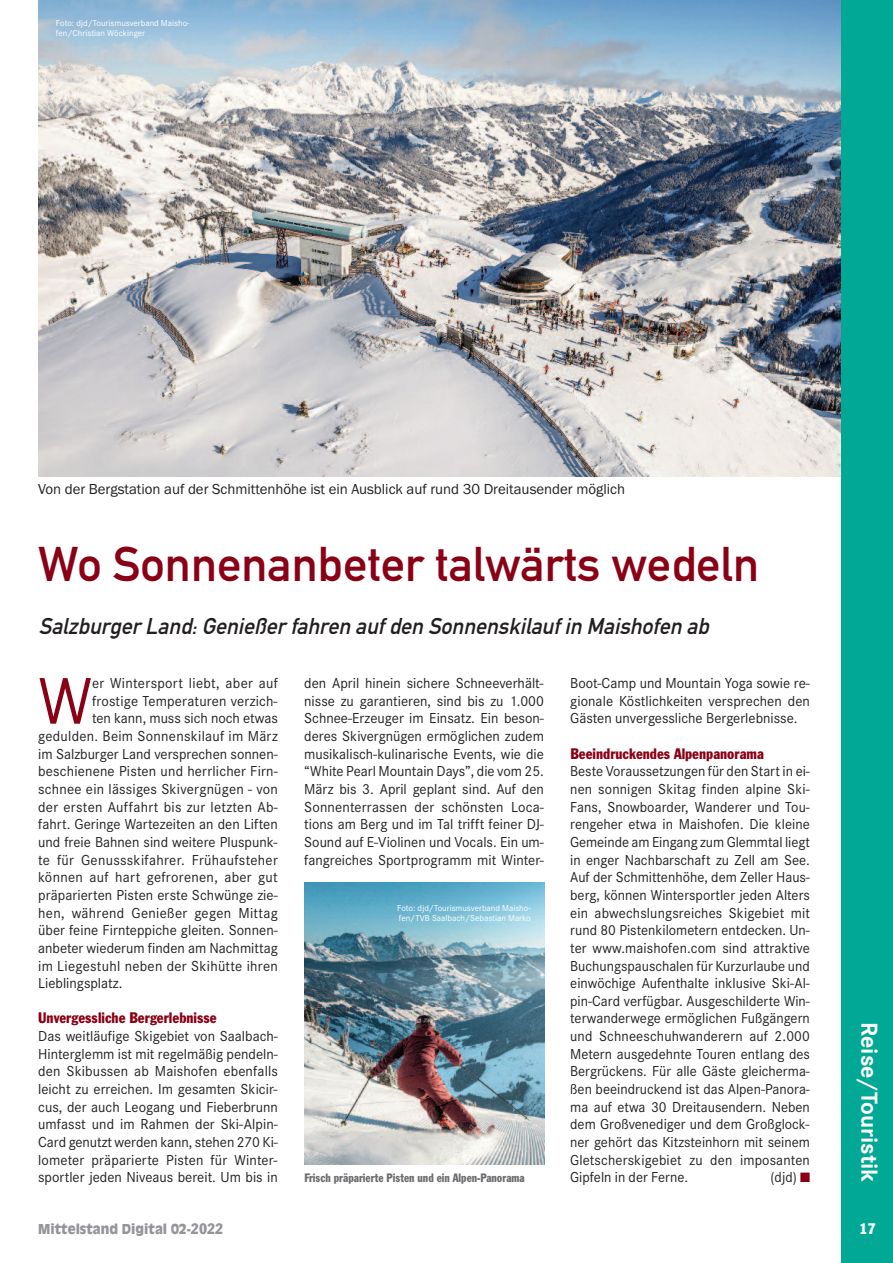
<style>
.page{position:relative;width:893px;height:1263px;background:#fff}
.page>*{position:absolute;margin:0;border:0;box-sizing:border-box;transform-origin:0 0}
.t1{font:67.95px "Corporate S";color:#8a0116}
.t2{font:700 48px "DIN Alternate";color:#8a0116}
.t3{font:700 24px "Corporate S";color:#fff}
.t4{font:italic 700 22.5px "DIN Alternate";color:#231f20}
.t5{font:15px/17.7px "Corporate S";letter-spacing:.005em;color:#231f20;text-align:justify}
.t6{font:15px "Franklin Gothic";color:#231f20}
.t7{font:condensed 15px "Franklin Gothic BT";color:#8a0116;scale:.96 1}
.t8{font:15px "Corporate S";letter-spacing:.005em;color:#231f20;scale:.96 1}
.t9{font:condensed 15px "Franklin Gothic BT";color:#fff}
.t10{font:900 13.5px "Antique Olive Std";color:#939598;scale:.96 1}
.t11{font:condensed 12px "Franklin Gothic BT";color:#6c6d70;scale:.91 1}
.t12{font:9px/9.8px "Corporate S";color:#fff}
.s1{color:#8a0116}
.s2{font-family:"Franklin Gothic BT";font-weight:400;font-stretch:condensed;font-size:15px}
</style>
<div class="page">
<img style="left:38px;top:0;width:804px;height:476px">
<img style="left:304px;top:882px;width:240px;height:283px">
<div style="left:842px;top:0;width:51px;height:1263px;background:#00a895"></div>
<p class="t12" style="left:56px;top:18px;width:135px">Foto: djd/Tourismusverband Maisho&shy;fen/Christian Wöckinger</p>
<p class="t6" style="left:38px;top:480px;width:588px">Von der Bergstation auf der Schmittenhöhe ist ein Ausblick auf rund 30 Dreitausender möglich</p>
<h2 class="t2" style="left:38px;top:536px;width:722px">Wo Sonnenanbeter talwärts wedeln</h2>
<h3 class="t4" style="left:39px;top:613px;width:678px">Salzburger Land: Genießer fahren auf den Sonnenskilauf in Maishofen ab</h3>
<h1 class="t1" style="left:38px;top:660px;width:55px">W</h1>
<p class="t5" style="left:92px;top:674px;width:187px">er Wintersport liebt, aber auf</p>
<p class="t5" style="left:92px;top:692px;width:187px">frostige Temperaturen verzich-</p>
<p class="t5" style="left:92px;top:709px;width:187px">ten kann, muss sich noch etwas</p>
<p class="t5" style="left:38px;top:727px;width:241px">gedulden. Beim Sonnenskilauf im März</p>
<p class="t5" style="left:38px;top:745px;width:241px">im Salzburger Land versprechen sonnen-</p>
<p class="t5" style="left:38px;top:762px;width:241px">beschienene Pisten und herrlicher Firn-</p>
<p class="t5" style="left:38px;top:780px;width:241px">schnee ein lässiges Skivergnügen - von</p>
<p class="t5" style="left:38px;top:798px;width:241px">der ersten Auffahrt bis zur letzten Ab-</p>
<p class="t5" style="left:38px;top:815px;width:241px">fahrt. Geringe Wartezeiten an den Liften</p>
<p class="t5" style="left:38px;top:833px;width:241px">und freie Bahnen sind weitere Pluspunk-</p>
<p class="t5" style="left:38px;top:850px;width:241px">te für Genussskifahrer. Frühaufsteher</p>
<p class="t5" style="left:38px;top:868px;width:241px">können auf hart gefrorenen, aber gut</p>
<p class="t5" style="left:38px;top:886px;width:241px">präparierten Pisten erste Schwünge zie-</p>
<p class="t5" style="left:38px;top:903px;width:241px">hen, während Genießer gegen Mittag</p>
<p class="t5" style="left:38px;top:921px;width:241px">über feine Firnteppiche gleiten. Sonnen-</p>
<p class="t5" style="left:38px;top:939px;width:241px">anbeter wiederum finden am Nachmittag</p>
<p class="t5" style="left:38px;top:956px;width:241px">im Liegestuhl neben der Skihütte ihren</p>
<p class="t5" style="left:38px;top:974px;width:86px">Lieblingsplatz.</p>
<p class="t7" style="left:38px;top:1009px;width:187px">Unvergessliche Bergerlebnisse</p>
<p class="t5" style="left:38px;top:1027px;width:241px">Das weitläufige Skigebiet von Saalbach-Hinterglemm ist mit regelmäßig pendeln&shy;den Skibussen ab Maishofen ebenfalls leicht zu erreichen. Im gesamten Skicir&shy;cus, der auch Leogang und Fieberbrunn umfasst und im Rahmen der Ski-Alpin-Card genutzt werden kann, stehen 270 Ki&shy;lometer präparierte Pisten für Winter&shy;sportler jeden Niveaus bereit. Um bis in</p>
<p class="t5" style="left:304px;top:674px;width:241px">den April hinein sichere Schneeverhält&shy;nisse zu garantieren, sind bis zu 1.000<br>Schnee-Erzeuger im Einsatz. Ein beson&shy;deres Skivergnügen ermöglichen zudem musikalisch-kulinarische Events, wie die “White Pearl Mountain Days”, die vom 25.<br>März bis 3. April geplant sind. Auf den Sonnenterrassen der schönsten Loca&shy;tions am Berg und im Tal trifft feiner DJ-Sound auf E-Violinen und Vocals. Ein um&shy;fangreiches Sportprogramm mit Winter-</p>
<p class="t5" style="left:570px;top:674px;width:241px">Boot-Camp und Mountain Yoga sowie re&shy;gionale Köstlichkeiten versprechen den Gästen unvergessliche Bergerlebnisse.</p>
<p class="t7" style="left:570px;top:745px;width:203px">Beeindruckendes Alpenpanorama</p>
<p class="t5" style="left:570px;top:762px;width:241px">Beste Voraussetzungen für den Start in ei&shy;nen sonnigen Skitag finden alpine Ski-Fans, Snowboarder, Wanderer und Tou&shy;rengeher etwa in Maishofen. Die kleine Gemeinde am Eingang zum Glemmtal liegt in enger Nachbarschaft zu Zell am See.<br>Auf der Schmittenhöhe, dem Zeller Haus&shy;berg, können Wintersportler jeden Alters ein abwechslungsreiches Skigebiet mit rund 80 Pistenkilometern entdecken. Un&shy;ter www.maishofen.com sind attraktive Buchungspauschalen für Kurzurlaube und einwöchige Aufenthalte inklusive Ski-Al&shy;pin-Card verfügbar. Ausgeschilderte Win&shy;terwanderwege ermöglichen Fußgängern und Schneeschuhwanderern auf 2.000<br>Metern ausgedehnte Touren entlang des Bergrückens. Für alle Gäste gleicherma&shy;ßen beeindruckend ist das Alpen-Panora&shy;ma auf etwa 30 Dreitausendern. Neben dem Großvenediger und dem Großglock&shy;ner gehört das Kitzsteinhorn mit seinem Gletscherskigebiet zu den imposanten</p>
<p class="t12" style="left:397px;top:903px;width:135px">Foto: djd/Tourismusverband Maisho&shy;fen/TVB Saalbach/Sebastian Marko</p>
<p class="t11" style="left:304px;top:1171px;width:244px">Frisch präparierte Pisten und ein Alpen-Panorama</p>
<p class="t5" style="left:570px;top:1168px;width:119px">Gipfeln in der Ferne.</p>
<p class="t8" style="left:770px;top:1168px;width:43px">(djd) <span class="s1">■</span></p>
<h3 class="t3" style="left:884px;top:1022px;width:161px;rotate:90deg">Reise/Touristik</h3>
<p class="t10" style="left:38px;top:1223px;width:194px">Mittelstand Digital 02<span class="s2">-2022</span></p>
<p class="t9" style="left:859px;top:1220px;width:18px">17</p>
</div>
